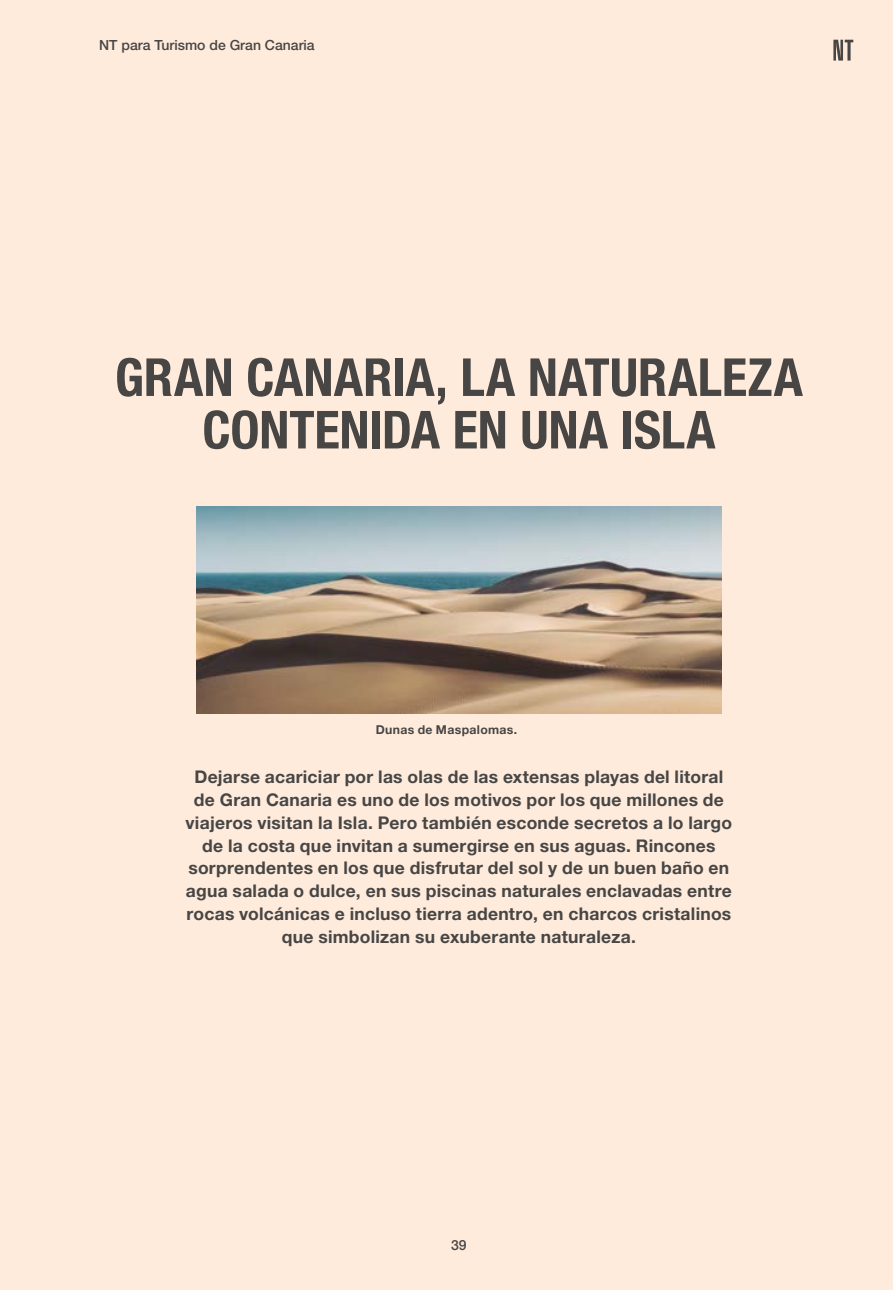
<style>
.page{position:relative;width:893px;height:1290px;background:#feebdc}
.page>*{position:absolute;margin:0;border:0;box-sizing:border-box;transform-origin:0 0}
.t1{font:700 condensed 52.5px/52.5px "Helvetica Neue LT Std";color:#474645;text-align:center}
.t2{font:700 17.5px/22.8px "Helvetica Neue LT Std";letter-spacing:.015em;color:#474645;text-align:center}
.t3{font:500 14px "Helvetica Neue LT Std";color:#474645}
.t4{font:700 12.25px "Helvetica Neue LT Std";letter-spacing:.025em;color:#474645}
</style>
<div class="page">
<svg style="left:833px;top:40px;width:20px;height:21px"></svg>
<img style="left:196px;top:506px;width:526px;height:207px">
<p class="t3" style="left:99px;top:36px;width:217px">NT para Turismo de Gran Canaria</p>
<h1 class="t1" style="left:115px;top:350px;width:689px">GRAN CANARIA, LA NATURALEZA<br>CONTENIDA EN UNA ISLA</h1>
<p class="t4" style="left:376px;top:722px;width:143px">Dunas de Maspalomas.</p>
<p class="t2" style="left:186px;top:765px;width:548px">Dejarse acariciar por las olas de las extensas playas del litoral de Gran Canaria es uno de los motivos por los que millones de viajeros visitan la Isla. Pero también esconde secretos a lo largo de la costa que invitan a sumergirse en sus aguas. Rincones sorprendentes en los que disfrutar del sol y de un buen baño en agua salada o dulce, en sus piscinas naturales enclavadas entre rocas volcánicas e incluso tierra adentro, en charcos cristalinos que simbolizan su exuberante naturaleza.</p>
<p class="t3" style="left:451px;top:1237px;width:17px">39</p>
</div>
